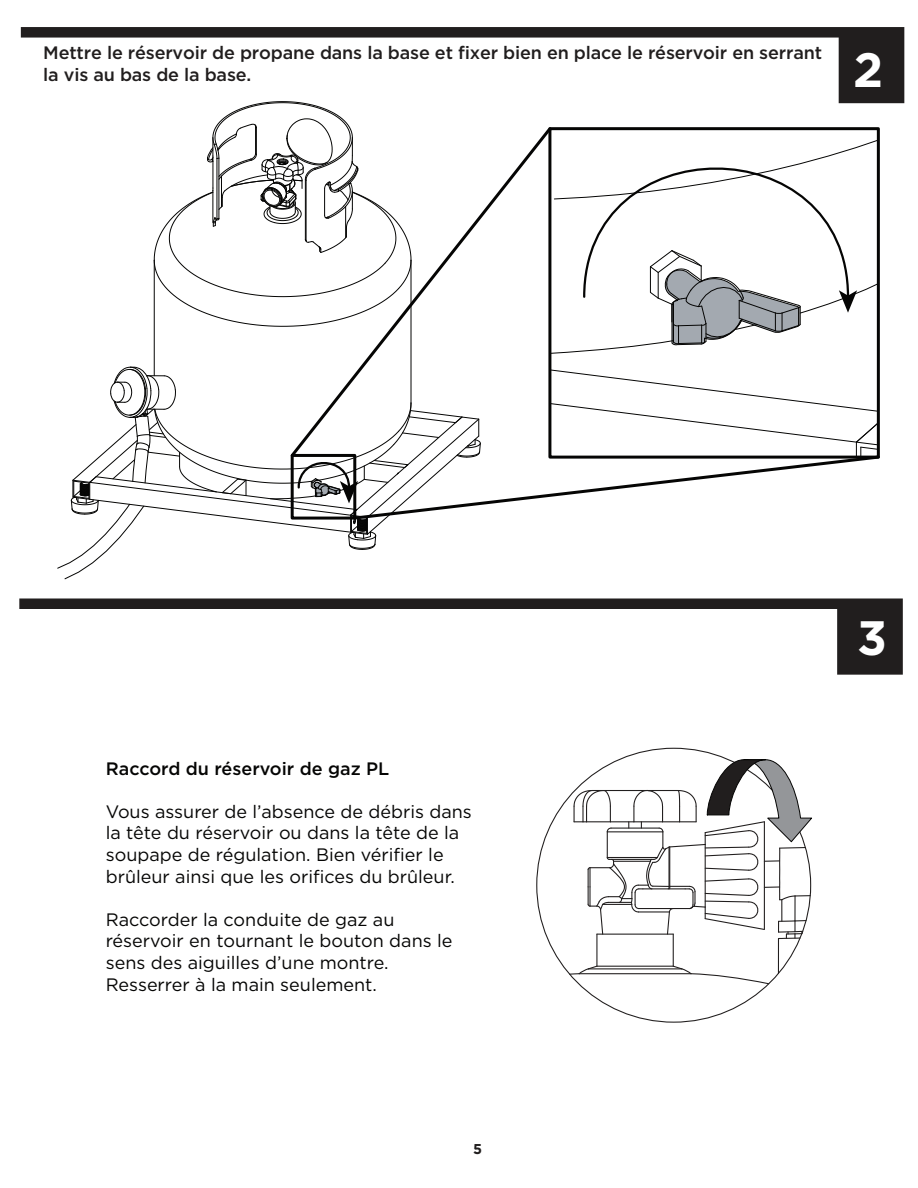
<style>
.page{position:relative;width:918px;height:1188px;background:#fff}
.page>*{position:absolute;margin:0;border:0;box-sizing:border-box;transform-origin:0 0}
.t1{font:700 48.3px "Gotham";color:#fff}
.t2{font:18px/21.6px "Gotham";color:#050504}
.t3{font:500 18px/21.6px "Gotham";letter-spacing:-.01em;color:#211e1e}
.t4{font:500 18px "Gotham";color:#050504}
.t5{font:700 14.25px "Gotham";color:#211e1e}
</style>
<div class="page">
<svg style="left:21px;top:27px;width:883px;height:76px"></svg>
<hr style="left:154px;top:260px;width:1px;height:116px;background:#050504">
<svg style="left:154px;top:101px;width:258px;height:226px"></svg>
<svg style="left:288px;top:124px;width:266px;height:243px"></svg>
<svg style="left:554px;top:139px;width:325px;height:61px"></svg>
<svg style="left:57px;top:367px;width:823px;height:213px"></svg>
<svg style="left:582px;top:127px;width:268px;height:123px"></svg>
<svg style="left:549px;top:250px;width:330px;height:104px"></svg>
<svg style="left:19px;top:598px;width:884px;height:77px"></svg>
<svg style="left:672px;top:965px;width:98px;height:20px"></svg>
<svg style="left:568px;top:965px;width:30px;height:10px"></svg>
<hr style="left:673px;top:934px;width:1px;height:32px;background:#211e1e">
<hr style="left:596px;top:934px;width:1px;height:32px;background:#211e1e">
<hr style="left:579px;top:973px;width:112px;height:1px;background:#211e1e">
<hr style="left:597px;top:966px;width:76px;height:1px;background:#211e1e">
<hr style="left:588px;top:968px;width:94px;height:1px;background:#211e1e">
<hr style="left:778px;top:939px;width:1px;height:34px;background:#211e1e">
<svg style="left:573px;top:759px;width:239px;height:181px"></svg>
<p class="t3" style="left:43px;top:42px;width:780px">Mettre le réservoir de propane dans la base et fixer bien en place le réservoir en serrant la vis au bas de la base.</p>
<h1 class="t1" style="left:853px;top:38px;width:32px">2</h1>
<p class="t4" style="left:106px;top:756px;width:285px">Raccord du réservoir de gaz PL</p>
<p class="t2" style="left:106px;top:800px;width:368px">Vous assurer de l’absence de débris dans la tête du réservoir ou dans la tête de la soupape de régulation. Bien vérifier le brûleur ainsi que les orifices du brûleur.</p>
<p class="t2" style="left:106px;top:908px;width:348px">Raccorder la conduite de gaz au réservoir en tournant le bouton dans le sens des aiguilles d’une montre.<br>Resserrer à la main seulement.</p>
<p class="t5" style="left:473px;top:1140px;width:10px">5</p>
<h1 class="t1" style="left:857px;top:606px;width:31px">3</h1>
</div>
